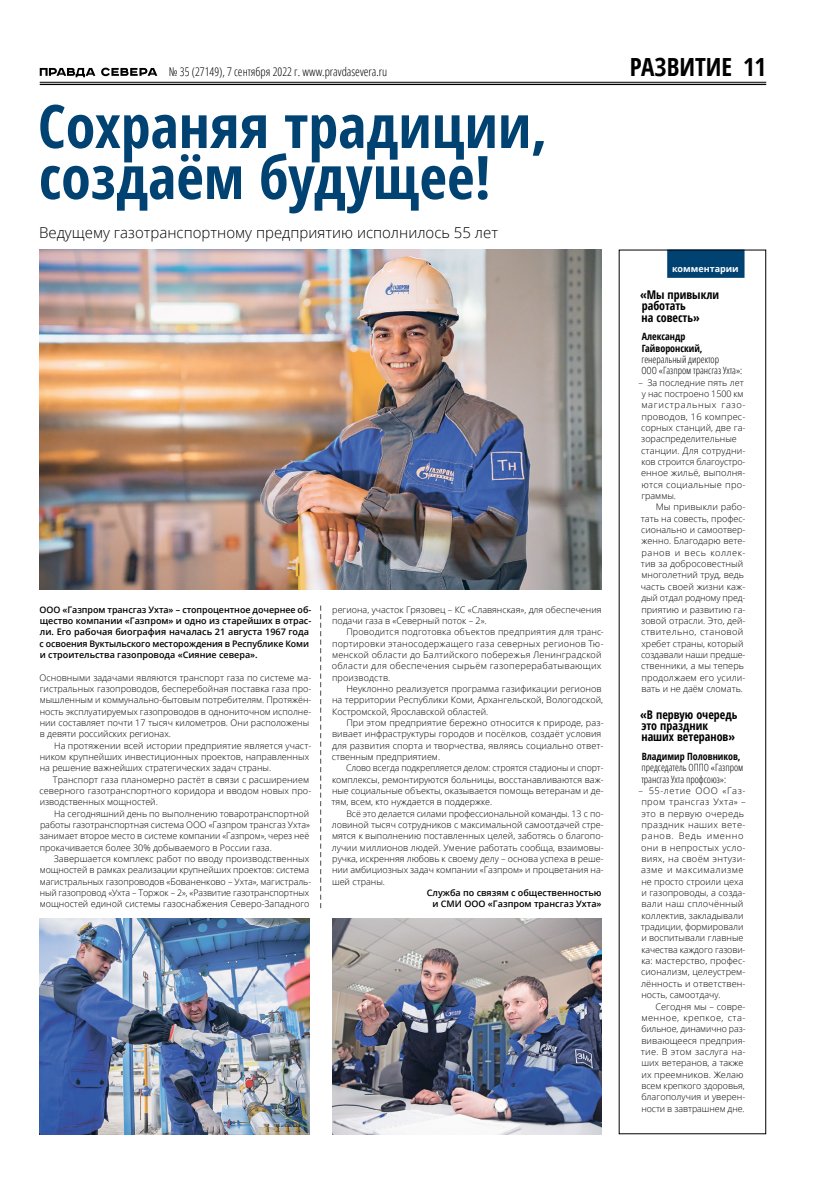
<style>
.page{position:relative;width:823px;height:1191px;background:#fff}
.page>*{position:absolute;margin:0;border:0;box-sizing:border-box;transform-origin:0 0}
.t1{font:700 condensed 60px/51px "Open Sans";color:#004272}
.t2{font:700 condensed 25px "Open Sans";color:#000}
.t3{font:300 15px "Open Sans";color:#000}
.t4{font:700 condensed 12px/11.3px "Open Sans";color:#000}
.t5{font:300 condensed 12px "Open Sans";color:#000}
.t6{font:300 condensed 10px/11.3px "Open Sans";color:#000}
.t7{font:700 condensed 10px/11.3px "Open Sans";color:#000}
.t8{font:300 9px/11.3px "Open Sans";letter-spacing:.005em;color:#000}
.t9{font:600 9px/11.3px "Open Sans";color:#000}
.t10{font:300 9px/11.3px "Open Sans";letter-spacing:.025em;color:#000}
.t11{font:700 9px "Open Sans";color:#fff}
</style>
<div class="page">
<hr style="left:40px;top:82px;width:725px;height:1px;background:#000">
<hr style="left:40px;top:84px;width:725px;height:1px;background:#000">
<svg style="left:40px;top:68px;width:55px;height:9px"></svg>
<svg style="left:101px;top:68px;width:56px;height:8px"></svg>
<svg style="left:320px;top:605px;width:1px;height:303px"></svg>
<div style="left:666px;top:249px;width:78px;height:29px;background:#004272"></div>
<img style="left:40px;top:249px;width:561px;height:341px">
<img style="left:40px;top:918px;width:269px;height:216px">
<img style="left:332px;top:918px;width:269px;height:216px">
<h3 class="t5" style="left:169px;top:63px;width:220px">№ 35 (27149), 7 сентября 2022 г. www.pravdasevera.ru</h3>
<h2 class="t2" style="left:629px;top:49px;width:138px">РАЗВИТИЕ 11</h2>
<h1 class="t1" style="left:38px;top:99px;width:511px">Сохраняя традиции, создаём будущее!</h1>
<h3 class="t3" style="left:39px;top:222px;width:460px">Ведущему газотранспортному предприятию исполнилось 55 лет</h3>
<p class="t9" style="left:39px;top:603px;width:273px">ООО «Газпром трансгаз Ухта» – стопроцентное дочернее об&shy;щество компании «Газпром» и одно из старейших в отрас&shy;ли. Его рабочая биография началась 21 августа 1967 года с освоения Вуктыльского месторождения в Республике Коми и строительства газопровода «Сияние севера».</p>
<p class="t8" style="left:39px;top:671px;width:273px">Основными задачами являются транспорт газа по системе ма&shy;гистральных газопроводов, бесперебойная поставка газа про&shy;мышленным и коммунально-бытовым потребителям. Протяжён&shy;ность эксплуатируемых газопроводов в однониточном исполне&shy;нии составляет почти 17 тысяч километров. Они расположены в девяти российских регионах.</p>
<p class="t8" style="left:40px;top:739px;width:273px;text-indent:14px">На протяжении всей истории предприятие является участ&shy;ником крупнейших инвестиционных проектов, направленных на решение важнейших стратегических задач страны.</p>
<p class="t8" style="left:39px;top:773px;width:273px;text-indent:14px">Транспорт газа планомерно растёт в связи с расширением северного газотранспортного коридора и вводом новых про&shy;изводственных мощностей.</p>
<p class="t8" style="left:40px;top:807px;width:272px;text-align:justify;text-indent:14px">На сегодняшний день по выполнению товаротранспортной работы газотранспортная система ООО «Газпром трансгаз Ухта» занимает второе место в системе компании «Газпром», через неё прокачивается более 30% добываемого в России газа.</p>
<p class="t8" style="left:40px;top:853px;width:273px;text-indent:14px">Завершается комплекс работ по вводу производственных мощностей в рамках реализации крупнейших проектов: система магистральных газопроводов «Бованенково – Ухта», магистраль&shy;ный газопровод «Ухта – Торжок – 2», «Развитие газотранспортных мощностей единой системы газоснабжения Северо-Западного</p>
<p class="t8" style="left:332px;top:603px;width:271px">региона, участок Грязовец – КС «Славянская», для обеспечения подачи газа в «Северный поток – 2».</p>
<p class="t10" style="left:331px;top:626px;width:273px;text-indent:15px">Проводится подготовка объектов предприятия для транс&shy;портировки этаносодержащего газа северных регионов Тю&shy;менской области до Балтийского побережья Ленинградской области для обеспечения сырьём газоперерабатывающих производств.</p>
<p class="t8" style="left:332px;top:682px;width:272px;text-indent:14px">Неуклонно реализуется программа газификации регионов на территории Республики Коми, Архангельской, Вологодской,<br>Костромской, Ярославской областей.</p>
<p class="t8" style="left:331px;top:717px;width:273px;text-indent:15px">При этом предприятие бережно относится к природе, раз&shy;вивает инфраструктуры городов и посёлков, создаёт условия для развития спорта и творчества, являясь социально ответ&shy;ственным предприятием.</p>
<p class="t8" style="left:331px;top:762px;width:273px;text-align:justify;text-indent:14px">Слово всегда подкрепляется делом: строятся стадионы и спорт&shy;комплексы, ремонтируются больницы, восстанавливаются важ&shy;ные социальные объекты, оказывается помощь ветеранам и де&shy;тям, всем, кто нуждается в поддержке.</p>
<p class="t8" style="left:331px;top:807px;width:273px;text-align:justify;text-indent:14px">Всё это делается силами профессиональной команды. 13 с по&shy;ловиной тысяч сотрудников с максимальной самоотдачей стре&shy;мятся к выполнению поставленных целей, заботясь о благопо&shy;лучии миллионов людей. Умение работать сообща, взаимовы&shy;ручка, искренняя любовь к своему делу – основа успеха в реше&shy;нии амбициозных задач компании «Газпром» и процветания на&shy;шей страны.</p>
<p class="t9" style="left:426px;top:887px;width:176px;text-align:right">Служба по связям с общественностью и СМИ ООО «Газпром трансгаз Ухта»</p>
<p class="t11" style="left:671px;top:263px;width:68px">комментарии</p>
<h3 class="t4" style="left:639px;top:289px;width:80px">«Мы привыкли работать<br>на совесть»</h3>
<p class="t7" style="left:641px;top:331px;width:62px">Александр<br>Гайворонский,</p>
<p class="t6" style="left:641px;top:353px;width:102px">генеральный директор<br>ООО «Газпром трансгаз Ухта»:</p>
<p class="t8" style="left:638px;top:376px;width:108px">– За последние пять лет у нас построено 1500 км магистральных газо&shy;проводов, 16 компрес&shy;сорных станций, две га&shy;зораспределительные станции. Для сотрудни&shy;ков строится благоустро&shy;енное жильё, выполня&shy;ются социальные про&shy;граммы.</p>
<p class="t8" style="left:640px;top:501px;width:106px;text-indent:15px">Мы привыкли рабо&shy;тать на совесть, профес&shy;сионально и самоотвер&shy;женно. Благодарю вете&shy;ранов и весь коллек&shy;тив за добросовестный многолетний труд, ведь часть своей жизни каж&shy;дый отдал родному пред&shy;приятию и развитию га&shy;зовой отрасли. Это, дей&shy;ствительно, становой хребет страны, который создавали наши предше&shy;ственники, а мы теперь продолжаем его усили&shy;вать и не даём сломать.</p>
<h3 class="t4" style="left:639px;top:708px;width:99px">«В первую очередь это праздник наших ветеранов»</h3>
<p class="t7" style="left:641px;top:750px;width:100px">Владимир Половников,</p>
<p class="t6" style="left:641px;top:761px;width:103px">председатель ОППО «Газпром трансгаз Ухта профсоюз»:</p>
<p class="t8" style="left:638px;top:785px;width:109px">– 55‑летие ООО «Газ&shy;пром трансгаз Ухта» – это в первую очередь праздник наших вете&shy;ранов. Ведь именно они в непростых усло&shy;виях, на своём энтузи&shy;азме и максимализме не просто строили цеха и газопроводы, а созда&shy;вали наш сплочённый коллектив, закладывали традиции, формировали и воспитывали главные качества каждого газови&shy;ка: мастерство, профес&shy;сионализм, целеустрем&shy;лённость и ответствен&shy;ность, самоотдачу.</p>
<p class="t8" style="left:640px;top:1000px;width:106px;text-indent:14px">Сегодня мы – совре&shy;менное, крепкое, ста&shy;бильное, динамично раз&shy;вивающееся предприя&shy;тие. В этом заслуга на&shy;ших ветеранов, а также их преемников. Желаю всем крепкого здоровья, благополучия и уверен&shy;ности в завтрашнем дне.</p>
</div>
